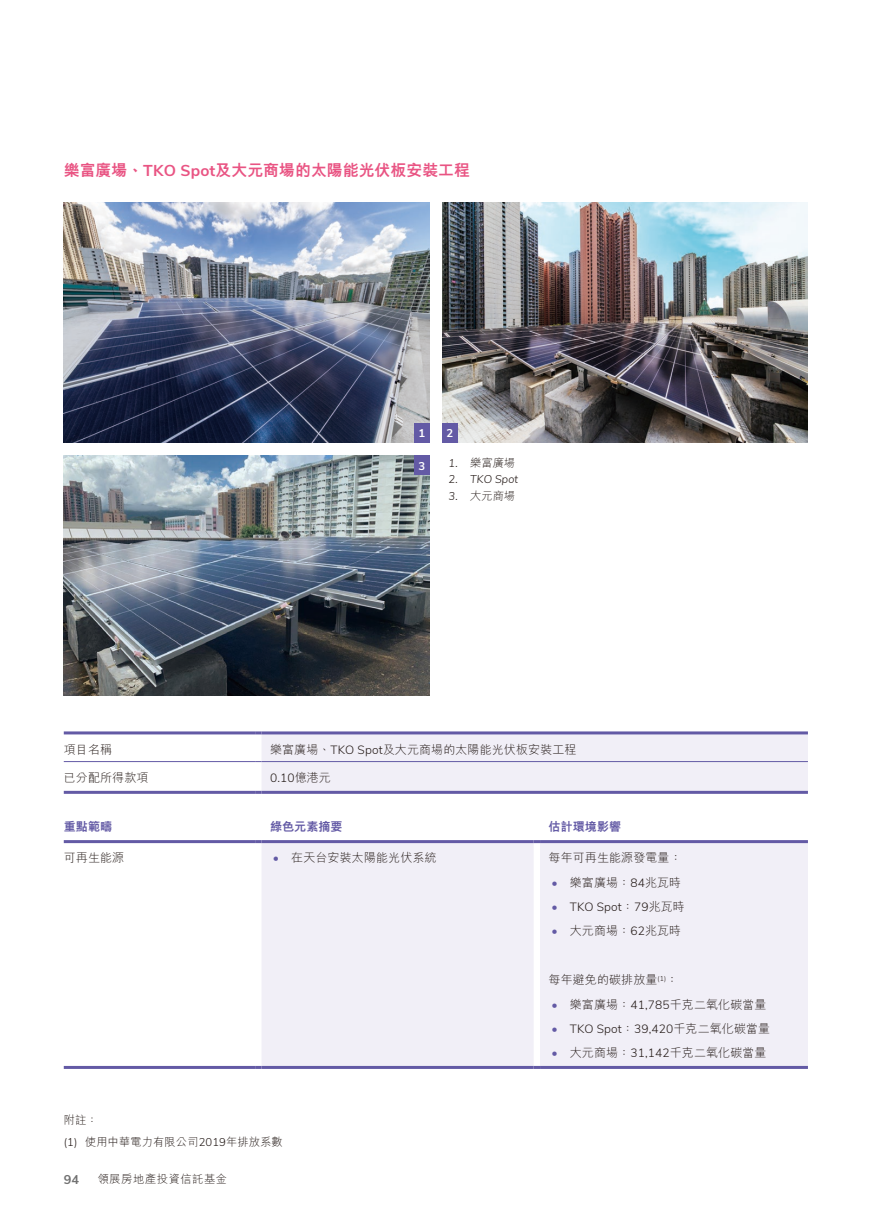
<style>
.page{position:relative;width:893px;height:1212px;background:#fff}
.page>*{position:absolute;margin:0;border:0;box-sizing:border-box;transform-origin:0 0}
.t1{font:800 15.75px "M Hei HK";letter-spacing:.01em;color:#e95483}
.t2{font:700 12.75px "Nunito Sans";color:#727272}
.t3{font:300 12px "M Hei HK";letter-spacing:.01em;color:#231916}
.t4{font:300 12px "Nunito Sans";letter-spacing:.01em;color:#231916}
.t5{font:800 12px "M Hei HK";letter-spacing:.01em;color:#635aa5}
.t6{font:300 11.25px/22.2px "M Hei HK";letter-spacing:.01em;color:#231916}
.t7{font:300 11.25px "M Hei HK";letter-spacing:.05em;color:#231916}
.t8{font:300 11.25px "Nunito Sans";color:#231916}
.t9{font:700 11.25px "Nunito Sans";color:#fff}
.s1{font-family:"Nunito Sans";font-weight:700}
.s2{font-family:"Nunito Sans";font-style:italic}
.s3{font-style:italic}
.s4{font-family:"Nunito Sans"}
.s5{font-family:"M Hei HK"}
.s6{font-family:"Nunito Sans";color:#635aa5}
.s7{color:#635aa5}
</style>
<div class="page">
<img style="left:64px;top:202px;width:365px;height:241px">
<img style="left:64px;top:455px;width:365px;height:241px">
<img style="left:442px;top:202px;width:366px;height:241px">
<div style="left:442px;top:423px;width:15px;height:20px;background:#635aa5"></div>
<div style="left:414px;top:423px;width:15px;height:20px;background:#635aa5"></div>
<div style="left:414px;top:455px;width:15px;height:20px;background:#635aa5"></div>
<hr style="left:64px;top:731px;width:191px;height:3px;background:#635aa5">
<hr style="left:64px;top:791px;width:191px;height:3px;background:#635aa5">
<hr style="left:64px;top:761px;width:191px;height:1px;background:#635aa5">
<svg style="left:255px;top:731px;width:553px;height:63px"></svg>
<hr style="left:261px;top:761px;width:547px;height:1px;background:#635aa5">
<div style="left:261px;top:843px;width:547px;height:223px;background:#f1eff7"></div>
<hr style="left:64px;top:1066px;width:191px;height:3px;background:#635aa5">
<svg style="left:255px;top:1066px;width:6px;height:3px"></svg>
<hr style="left:261px;top:1066px;width:273px;height:3px;background:#635aa5">
<svg style="left:534px;top:1066px;width:6px;height:3px"></svg>
<hr style="left:540px;top:1066px;width:268px;height:3px;background:#635aa5">
<hr style="left:64px;top:840px;width:191px;height:3px;background:#635aa5">
<svg style="left:255px;top:840px;width:6px;height:3px"></svg>
<hr style="left:261px;top:840px;width:273px;height:3px;background:#635aa5">
<svg style="left:534px;top:840px;width:6px;height:3px"></svg>
<hr style="left:540px;top:840px;width:268px;height:3px;background:#635aa5">
<h1 class="t1" style="left:64px;top:162px;width:408px">樂富廣場、<span class="s1">TKO Spot</span>及大元商場的太陽能光伏板安裝工程</h1>
<p class="t9" style="left:418px;top:425px;width:8px">1</p>
<p class="t9" style="left:446px;top:425px;width:8px">2</p>
<p class="t9" style="left:418px;top:457px;width:8px">3</p>
<p class="t6" style="left:449px;top:451px;width:69px"><span class="s2">1.</span> 樂富廣場</p>
<p class="t8" style="left:449px;top:471px;width:72px"><span class="s3">2.</span> TKO Spot</p>
<p class="t6" style="left:449px;top:484px;width:69px"><span class="s2">3.</span> 大元商場</p>
<p class="t3" style="left:64px;top:741px;width:50px">項目名稱</p>
<p class="t3" style="left:270px;top:741px;width:308px">樂富廣場、<span class="s4">TKO Spot</span>及大元商場的太陽能光伏板安裝工程</p>
<p class="t3" style="left:64px;top:769px;width:86px">已分配所得款項</p>
<p class="t4" style="left:270px;top:769px;width:62px">0.10<span class="s5">億港元</span></p>
<p class="t5" style="left:64px;top:820px;width:50px">重點範疇</p>
<p class="t5" style="left:270px;top:820px;width:74px">綠色元素摘要</p>
<p class="t5" style="left:549px;top:820px;width:74px">估計環境影響</p>
<p class="t3" style="left:64px;top:849px;width:62px">可再生能源</p>
<p class="t3" style="left:273px;top:849px;width:165px"><span class="s6">•</span> 在天台安裝太陽能光伏系統</p>
<p class="t3" style="left:549px;top:849px;width:135px">每年可再生能源發電量：</p>
<p class="t3" style="left:551px;top:874px;width:131px"><span class="s6">•</span> 樂富廣場：<span class="s4">84</span>兆瓦時</p>
<p class="t4" style="left:551px;top:898px;width:135px"><span class="s7">•</span> TKO Spot<span class="s5">：</span>79<span class="s5">兆瓦時</span></p>
<p class="t3" style="left:551px;top:923px;width:131px"><span class="s6">•</span> 大元商場：<span class="s4">62</span>兆瓦時</p>
<p class="t3" style="left:549px;top:971px;width:131px">每年避免的碳排放量<sup>(1)</sup>：</p>
<p class="t3" style="left:551px;top:996px;width:217px"><span class="s6">•</span> 樂富廣場：<span class="s4">41,785</span>千克二氧化碳當量</p>
<p class="t4" style="left:551px;top:1020px;width:220px"><span class="s7">•</span> TKO Spot<span class="s5">：</span>39,420<span class="s5">千克二氧化碳當量</span></p>
<p class="t3" style="left:551px;top:1044px;width:217px"><span class="s6">•</span> 大元商場：<span class="s4">31,142</span>千克二氧化碳當量</p>
<p class="t6" style="left:64px;top:1108px;width:221px">附註：<br><span class="s4">(1)</span> 使用中華電力有限公司<span class="s4">2019</span>年排放系數</p>
<p class="t2" style="left:64px;top:1170px;width:17px">94</p>
<p class="t7" style="left:98px;top:1171px;width:131px">領展房地產投資信託基金</p>
</div>
